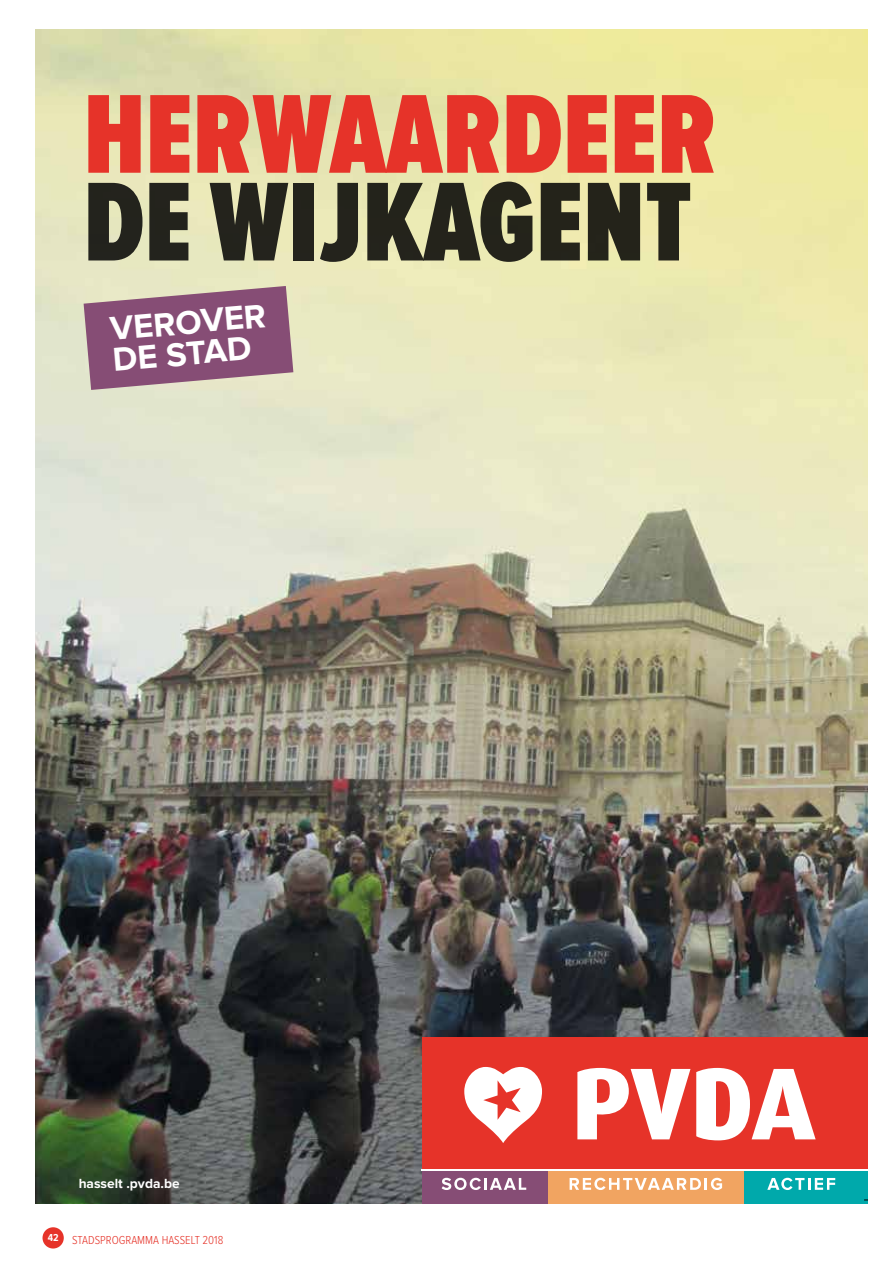
<style>
.page{position:relative;width:893px;height:1263px;background:#fff}
.page>*{position:absolute;margin:0;border:0;box-sizing:border-box;transform-origin:0 0}
.t1{font:900 116.4px "Proxima Nova Ex Cn";color:#e63329}
.t2{font:900 116.4px "Proxima Nova Ex Cn";color:#000}
.t3{font:700 34.35px/30.9px "Proxima Nova";color:#fff}
.t4{font:700 13.8px "Proxima Nova";color:#fff}
.t5{font:300 12px "Proxima Nova Cond";color:#e63329}
</style>
<div class="page">
<div style="left:43px;top:1227px;width:21px;height:21px;background:#e63329;border-radius:50%"></div>
<img style="left:35px;top:30px;width:832px;height:1173px">
<svg style="left:84px;top:286px;width:209px;height:104px"></svg>
<div style="left:422px;top:1037px;width:445px;height:132px;background:#e63329"></div>
<div style="left:547px;top:1171px;width:197px;height:32px;background:#f1a461"></div>
<div style="left:422px;top:1171px;width:125px;height:32px;background:#864d75"></div>
<div style="left:744px;top:1171px;width:123px;height:32px;background:#00a9ab"></div>
<svg style="left:442px;top:1178px;width:84px;height:12px"></svg>
<svg style="left:570px;top:1178px;width:152px;height:12px"></svg>
<svg style="left:767px;top:1178px;width:68px;height:12px"></svg>
<hr style="left:422px;top:1169px;width:445px;height:2px;background:#fff">
<svg style="left:577px;top:1068px;width:113px;height:71px"></svg>
<svg style="left:696px;top:1068px;width:120px;height:72px"></svg>
<svg style="left:464px;top:1067px;width:78px;height:76px"></svg>
<h1 class="t1" style="left:84px;top:81px;width:634px">HERWAARDEER</h1>
<h1 class="t2" style="left:84px;top:169px;width:610px">DE WIJKAGENT</h1>
<h2 class="t3" style="left:109px;top:314px;width:158px;rotate:-5deg">VEROVER<br>DE STAD</h2>
<p class="t4" style="left:79px;top:1175px;width:102px">hasselt .pvda.be</p>
<p class="t5" style="left:48px;top:1233px;width:177px"><sup>42</sup> STADSPROGRAMMA HASSELT 2018</p>
</div>
